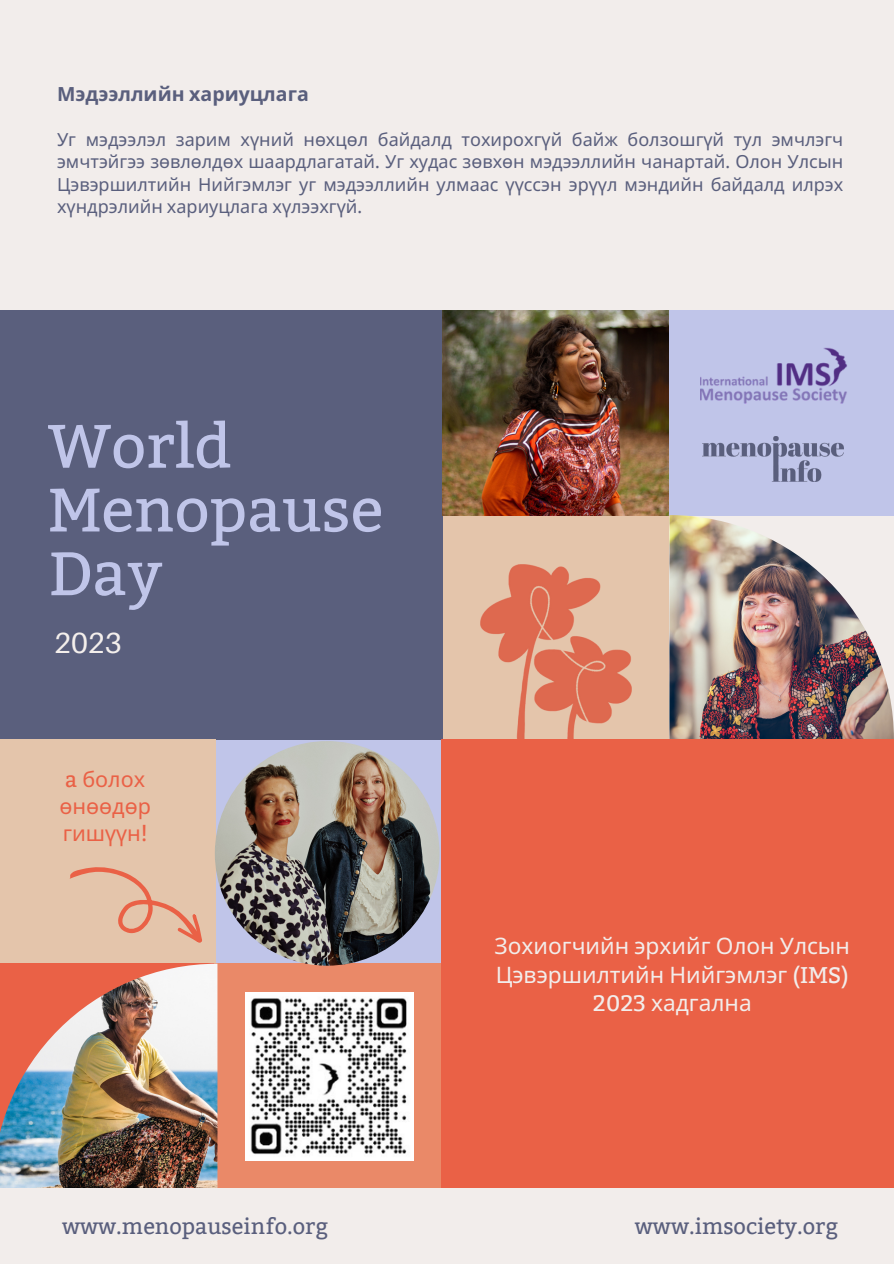
<style>
.page{position:relative;width:894px;height:1264px;background:#fff}
.page>*{position:absolute;margin:0;border:0;box-sizing:border-box;transform-origin:0 0}
.t1{font:61.2px "Bitter";color:#c0c5e9}
.t2{font:29.1px "Aileron";color:#f4efec}
.t3{font:22.65px/28.5px "Noto Sans";color:#f2edeb;text-align:center}
.t4{font:21.75px "Bitter";color:#5a5f7d}
.t5{font:21.45px/26.7px "Noto Sans";color:#ea6146}
.t6{font:700 19.5px "Noto Sans";color:#5a5f7d}
.t7{font:18px/22.5px "Noto Sans";color:#5a5f7d;text-align:justify}
.s1{font-family:"Bitter"}
</style>
<div class="page">
<div style="left:217px;top:742px;width:226px;height:223px;background:#c0c5e9"></div>
<div style="left:0;top:300px;width:442px;height:439px;background:#5a5f7d"></div>
<div style="left:443px;top:515px;width:226px;height:224px;background:#e4c5ab"></div>
<div style="left:0;top:739px;width:215px;height:224px;background:#e4c5ab"></div>
<div style="left:215px;top:963px;width:225px;height:225px;background:#ea8968"></div>
<div style="left:669px;top:292px;width:224px;height:223px;background:#c0c5e9"></div>
<div style="left:0;top:1188px;width:893px;height:75px;background:#f2edeb"></div>
<img style="left:700px;top:348px;width:147px;height:55px">
<img style="left:442px;top:309px;width:226px;height:206px">
<div style="left:0;top:0;width:893px;height:309px;background:#f2edeb"></div>
<img style="left:0;top:963px;width:217px;height:224px">
<img style="left:215px;top:741px;width:224px;height:224px;border-radius:50%">
<img style="left:669px;top:515px;width:224px;height:224px">
<img style="left:480px;top:564px;width:151px;height:175px">
<div style="left:441px;top:739px;width:452px;height:449px;background:#ea6146"></div>
<img style="left:245px;top:992px;width:168px;height:168px">
<svg style="left:67px;top:867px;width:145px;height:109px"></svg>
<img style="left:702px;top:437px;width:140px;height:45px">
<p class="t6" style="left:57px;top:80px;width:253px">Мэдээллийн хариуцлага</p>
<p class="t7" style="left:57px;top:128px;width:787px">Уг мэдээлэл зарим хүний нөхцөл байдалд тохирохгүй байж болзошгүй тул эмчлэгч эмчтэйгээ зөвлөлдөх шаардлагатай<span class="s1">.</span> Уг худас зөвхөн мэдээллийн чанартай<span class="s1">.</span> Олон Улсын Цэвэршилтийн Нийгэмлэг уг мэдээллийн улмаас үүссэн эрүүл мэндийн байдалд илрэх хүндрэлийн хариуцлага хүлээхгүй<span class="s1">.</span></p>
<p class="t1" style="left:48px;top:410px;width:185px">World</p>
<p class="t1" style="left:48px;top:474px;width:337px">Menopause</p>
<p class="t1" style="left:48px;top:538px;width:116px">Day</p>
<p class="t2" style="left:54px;top:625px;width:69px">2023</p>
<p class="t5" style="left:65px;top:765px;width:81px"><span class="s1">a</span> болох</p>
<p class="t5" style="left:59px;top:792px;width:93px">өнөөдөр гишүүн<span class="s1">!</span></p>
<p class="t3" style="left:494px;top:931px;width:357px">Зохиогчийн эрхийг Олон Улсын<br>Цэвэршилтийн Нийгэмлэг <span class="s1">(IMS)<br>2023</span> хадгална</p>
<p class="t4" style="left:62px;top:1213px;width:267px">www.menopauseinfo.org</p>
<p class="t4" style="left:634px;top:1213px;width:205px">www.imsociety.org</p>
</div>
